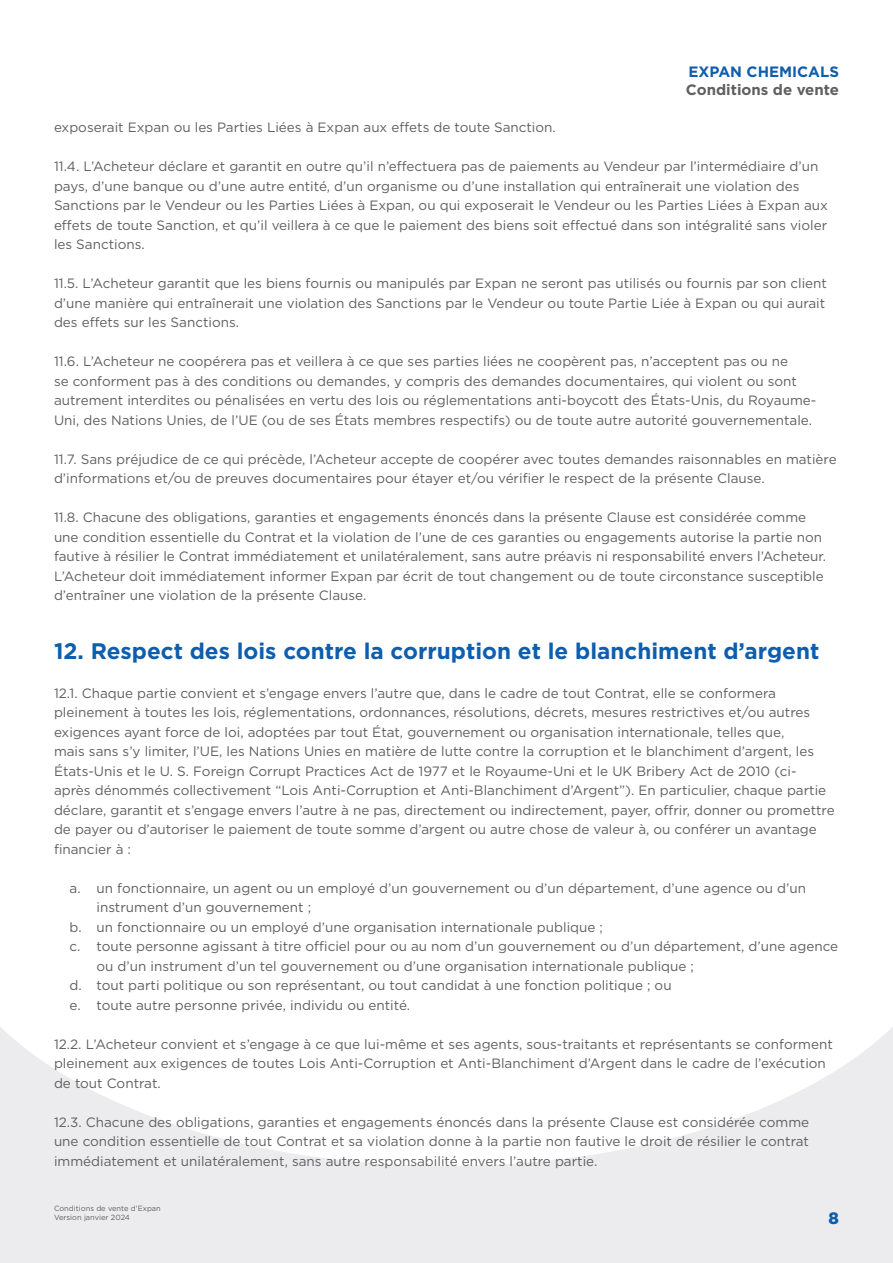
<style>
.page{position:relative;width:893px;height:1263px;background:#fff}
.page>*{position:absolute;margin:0;border:0;box-sizing:border-box;transform-origin:0 0}
.Body{font:700 22.5px "Gotham";color:#0e5ead}
.t1{font:900 16.5px "Gotham";color:#0e5ead}
.t2{font:700 15px "Gotham";color:#5f5f62}
.t3{font:700 15px "Gotham";color:#0e5ead}
.Body-2{font:13.5px/19.5px "Gotham";color:#5f5f62}
.t4{font:7.5px/9px "Gotham";color:#5f5f62}
</style>
<div class="page">
<div style="left:0;top:913px;width:893px;height:350px;background:#ececee"></div>
<svg style="left:0;top:913px;width:893px;height:253px;fill:#fff"></svg>
<p class="t3" style="left:688px;top:63px;width:152px">EXPAN CHEMICALS</p>
<p class="t2" style="left:686px;top:81px;width:155px">Conditions de vente</p>
<p class="Body-2" style="left:54px;top:117px;width:503px">exposerait Expan ou les Parties Liées à Expan aux effets de toute Sanction.</p>
<p class="Body-2" style="left:54px;top:156px;width:775px">11.4. L’Acheteur déclare et garantit en outre qu’il n’effectuera pas de paiements au Vendeur par l’intermédiaire d’un pays, d’une banque ou d’une autre entité, d’un organisme ou d’une installation qui entraînerait une violation des Sanctions par le Vendeur ou les Parties Liées à Expan, ou qui exposerait le Vendeur ou les Parties Liées à Expan aux effets de toute Sanction, et qu’il veillera à ce que le paiement des biens soit effectué dans son intégralité sans violer les Sanctions.</p>
<p class="Body-2" style="left:54px;top:273px;width:774px">11.5. L’Acheteur garantit que les biens fournis ou manipulés par Expan ne seront pas utilisés ou fournis par son client d’une manière qui entraînerait une violation des Sanctions par le Vendeur ou toute Partie Liée à Expan ou qui aurait des effets sur les Sanctions.</p>
<p class="Body-2" style="left:54px;top:351px;width:764px">11.6. L’Acheteur ne coopérera pas et veillera à ce que ses parties liées ne coopèrent pas, n’acceptent pas ou ne<br>se conforment pas à des conditions ou demandes, y compris des demandes documentaires, qui violent ou sont autrement interdites ou pénalisées en vertu des lois ou réglementations anti-boycott des États-Unis, du Royaume-Uni, des Nations Unies, de l’UE (ou de ses États membres respectifs) ou de toute autre autorité gouvernementale.</p>
<p class="Body-2" style="left:54px;top:449px;width:784px">11.7. Sans préjudice de ce qui précède, l’Acheteur accepte de coopérer avec toutes demandes raisonnables en matière d’informations et/ou de preuves documentaires pour étayer et/ou vérifier le respect de la présente Clause.</p>
<p class="Body-2" style="left:54px;top:507px;width:774px">11.8. Chacune des obligations, garanties et engagements énoncés dans la présente Clause est considérée comme une condition essentielle du Contrat et la violation de l’une de ces garanties ou engagements autorise la partie non fautive à résilier le Contrat immédiatement et unilatéralement, sans autre préavis ni responsabilité envers l’Acheteur.<br>L’Acheteur doit immédiatement informer Expan par écrit de tout changement ou de toute circonstance susceptible d’entraîner une violation de la présente Clause.</p>
<p class="Body" style="left:54px;top:638px;width:767px">12. Respect des lois contre la corruption et le blanchiment d’argent</p>
<p class="Body-2" style="left:54px;top:683px;width:782px">12.1. Chaque partie convient et s’engage envers l’autre que, dans le cadre de tout Contrat, elle se conformera pleinement à toutes les lois, réglementations, ordonnances, résolutions, décrets, mesures restrictives et/ou autres exigences ayant force de loi, adoptées par tout État, gouvernement ou organisation internationale, telles que,<br>mais sans s’y limiter, l’UE, les Nations Unies en matière de lutte contre la corruption et le blanchiment d’argent, les États-Unis et le U. S. Foreign Corrupt Practices Act de 1977 et le Royaume-Uni et le UK Bribery Act de 2010 (ci&shy;après dénommés collectivement “Lois Anti-Corruption et Anti-Blanchiment d’Argent”). En particulier, chaque partie déclare, garantit et s’engage envers l’autre à ne pas, directement ou indirectement, payer, offrir, donner ou promettre de payer ou d’autoriser le paiement de toute somme d’argent ou autre chose de valeur à, ou conférer un avantage financier à :</p>
<p class="Body-2" style="left:97px;top:878px;width:711px;text-indent:-27px">a. un fonctionnaire, un agent ou un employé d’un gouvernement ou d’un département, d’une agence ou d’un instrument d’un gouvernement ;</p>
<p class="Body-2" style="left:70px;top:917px;width:535px">b. un fonctionnaire ou un employé d’une organisation internationale publique ;</p>
<p class="Body-2" style="left:97px;top:936px;width:743px;text-indent:-27px">c. toute personne agissant à titre officiel pour ou au nom d’un gouvernement ou d’un département, d’une agence ou d’un instrument d’un tel gouvernement ou d’une organisation internationale publique ;</p>
<p class="Body-2" style="left:70px;top:975px;width:604px">d. tout parti politique ou son représentant, ou tout candidat à une fonction politique ; ou</p>
<p class="Body-2" style="left:70px;top:995px;width:342px">e. toute autre personne privée, individu ou entité.</p>
<p class="Body-2" style="left:54px;top:1034px;width:780px">12.2. L’Acheteur convient et s’engage à ce que lui-même et ses agents, sous-traitants et représentants se conforment pleinement aux exigences de toutes Lois Anti-Corruption et Anti-Blanchiment d’Argent dans le cadre de l’exécution de tout Contrat.</p>
<p class="Body-2" style="left:54px;top:1112px;width:757px;text-align:justify">12.3. Chacune des obligations, garanties et engagements énoncés dans la présente Clause est considérée comme une condition essentielle de tout Contrat et sa violation donne à la partie non fautive le droit de résilier le contrat immédiatement et unilatéralement, sans autre responsabilité envers l’autre partie.</p>
<p class="t4" style="left:54px;top:1204px;width:108px">Conditions de vente d’Expan<br>Version janvier 2024</p>
<p class="t1" style="left:829px;top:1207px;width:12px">8</p>
</div>
